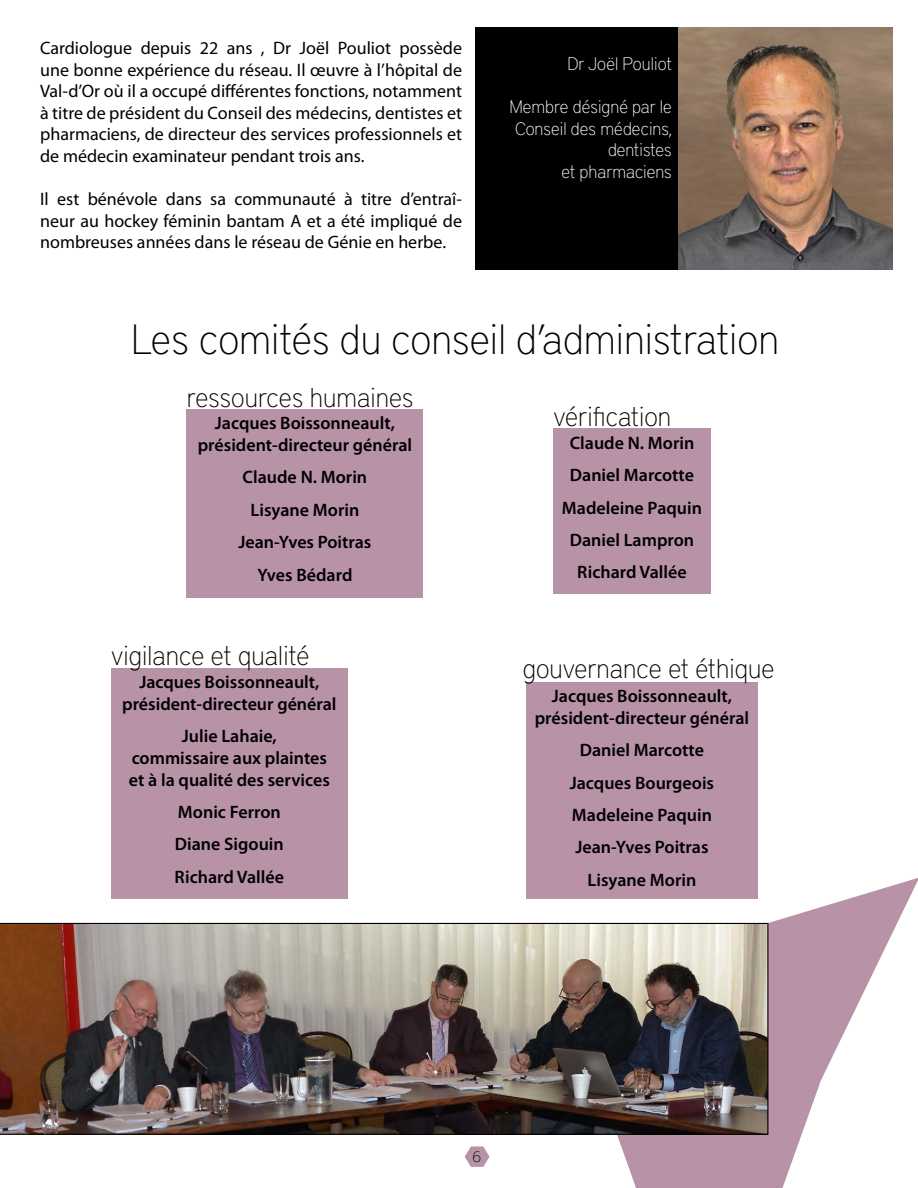
<style>
.page{position:relative;width:918px;height:1188px;background:#fff}
.page>*{position:absolute;margin:0;border:0;box-sizing:border-box;transform-origin:0 0}
.t1{font:100 42px "District Pro";color:#000}
.t2{font:100 27px "District Pro";color:#000}
.t3{font:600 18px/32.4px "Myriad Pro";color:#000;text-align:center}
.t4{font:18px/21.6px "Myriad Pro";color:#000;text-align:justify}
.t5{font:100 18px/21.6px "District Pro";color:#fff;text-align:right}
.t6{font:100 15px "District Pro";color:#000}
</style>
<div class="page">
<svg style="left:465px;top:1146px;width:25px;height:21px"></svg>
<svg style="left:598px;top:878px;width:320px;height:310px"></svg>
<div style="left:187px;top:409px;width:236px;height:189px;background:#b892a6"></div>
<div style="left:553px;top:428px;width:158px;height:166px;background:#b892a6"></div>
<div style="left:526px;top:682px;width:232px;height:216px;background:#b892a6"></div>
<div style="left:111px;top:668px;width:236px;height:230px;background:#b892a6"></div>
<div style="left:476px;top:27px;width:203px;height:242px;background:#000"></div>
<img style="left:0;top:923px;width:768px;height:212px">
<img style="left:678px;top:27px;width:214px;height:242px">
<p class="t4" style="left:40px;top:37px;width:423px">Cardiologue depuis 22 ans , Dr Joël Pouliot possède une bonne expérience du réseau. Il œuvre à l’hôpital de Val-d’Or où il a occupé différentes fonctions, notamment à titre de président du Conseil des médecins, dentistes et pharmaciens, de directeur des services professionnels et de médecin examinateur pendant trois ans.</p>
<p class="t4" style="left:40px;top:188px;width:423px">Il est bénévole dans sa communauté à titre d’entraî&shy;neur au hockey féminin bantam A et a été impliqué de nombreuses années dans le réseau de Génie en herbe.</p>
<p class="t5" style="left:567px;top:52px;width:106px">Dr Joël Pouliot</p>
<p class="t5" style="left:509px;top:95px;width:164px">Membre désigné par le<br>Conseil des médecins, dentistes<br>et pharmaciens</p>
<h1 class="t1" style="left:131px;top:310px;width:649px">Les comités du conseil d’administration</h1>
<h2 class="t2" style="left:187px;top:378px;width:228px">ressources humaines</h2>
<p class="t3" style="left:198px;top:412px;width:216px;line-height:21.6px">Jacques Boissonneault, président-directeur général</p>
<p class="t3" style="left:238px;top:461px;width:135px">Claude N. Morin<br>Lisyane Morin<br>Jean-Yves Poitras<br>Yves Bédard</p>
<h2 class="t2" style="left:111px;top:636px;width:200px">vigilance et qualité</h2>
<p class="t3" style="left:122px;top:671px;width:216px;line-height:21.6px">Jacques Boissonneault, président-directeur général</p>
<p class="t3" style="left:129px;top:725px;width:203px;line-height:21.6px">Julie Lahaie,<br>commissaire aux plaintes et à la qualité des services</p>
<p class="t3" style="left:175px;top:795px;width:111px;text-align:left">Monic Ferron<br>Diane Sigouin<br>Richard Vallée</p>
<h2 class="t2" style="left:553px;top:397px;width:119px">vérification</h2>
<p class="t3" style="left:562px;top:426px;width:142px">Claude N. Morin<br>Daniel Marcotte<br>Madeleine Paquin<br>Daniel Lampron<br>Richard Vallée</p>
<h2 class="t2" style="left:523px;top:649px;width:253px">gouvernance et éthique</h2>
<p class="t3" style="left:535px;top:685px;width:216px;line-height:21.6px">Jacques Boissonneault, président-directeur général</p>
<p class="t3" style="left:570px;top:733px;width:146px">Daniel Marcotte<br>Jacques Bourgeois<br>Madeleine Paquin<br>Jean-Yves Poitras<br>Lisyane Morin</p>
<p class="t6" style="left:472px;top:1146px;width:10px">6</p>
</div>
